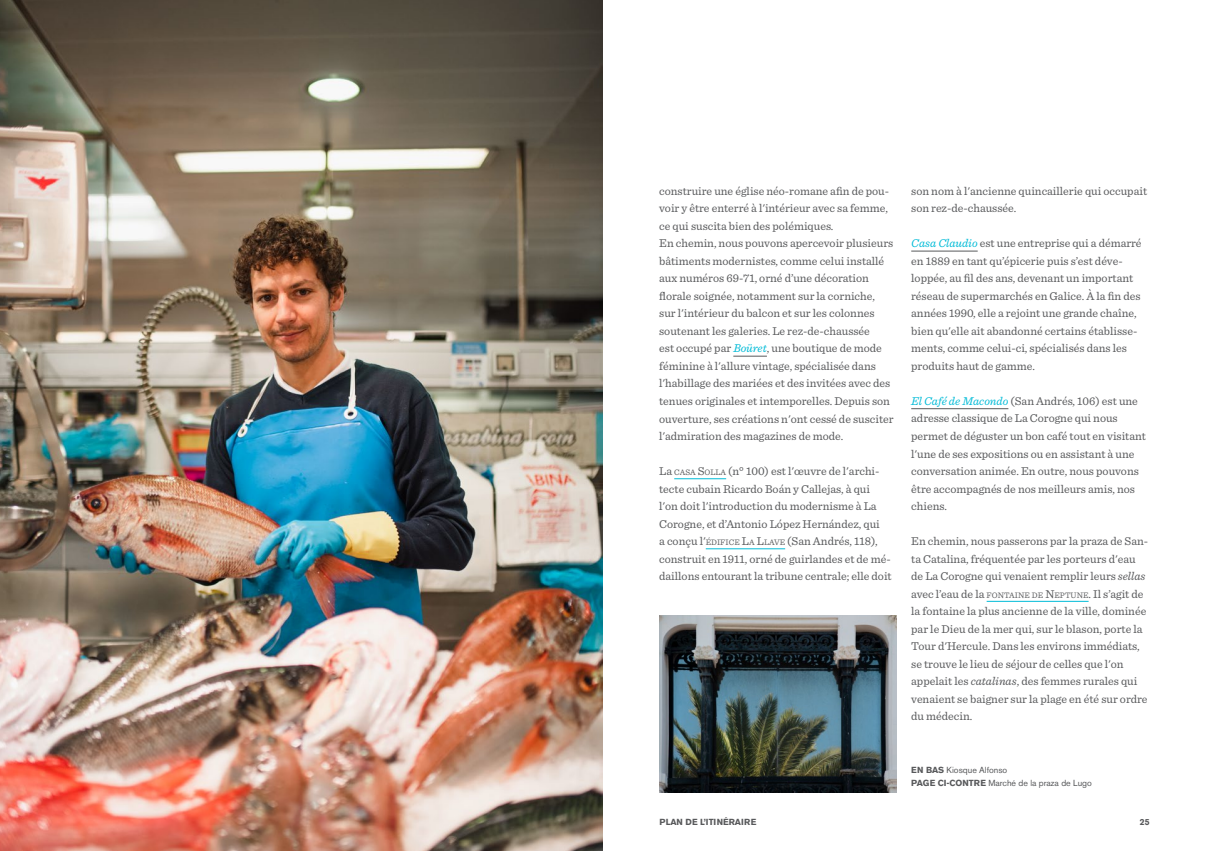
<style>
.page{position:relative;width:1205px;height:851px;background:#fff}
.page>*{position:absolute;margin:0;border:0;box-sizing:border-box;transform-origin:0 0}
.t1{font:11.88px/17.5px "Sentinel";color:#58595b}
.t2{font:8.75px/13.8px "Akzidenz Grotesk BE";color:#58595b}
.t3{font:700 8.75px "Akzidenz Grotesk BE";color:#58595b}
.s1{font-style:italic;color:#00bbd7}
.s2{font-size:8.38px}
.s3{font-style:inherit}
.s4{font-style:italic}
.s5{font-weight:700}
</style>
<div class="page">
<img style="left:659px;top:615px;width:237px;height:177px">
<img style="left:0;top:0;width:602px;height:850px">
<hr style="left:911px;top:251px;width:66px;height:1px;background:#58595b">
<hr style="left:911px;top:408px;width:97px;height:1px;background:#58595b">
<hr style="left:986px;top:601px;width:102px;height:1px;background:#00bbd7">
<hr style="left:733px;top:356px;width:34px;height:1px;background:#58595b">
<hr style="left:674px;top:478px;width:52px;height:1px;background:#00bbd7">
<hr style="left:706px;top:548px;width:79px;height:1px;background:#00bbd7">
<p class="t1" style="left:659px;top:181px;width:236px">construire une église néo-romane afin de pou&shy;voir y être enterré à l'intérieur avec sa femme, ce qui suscita bien des polémiques.<br>En chemin, nous pouvons apercevoir plusieurs bâtiments modernistes, comme celui installé aux numéros 69-71, orné d’une décoration florale soignée, notamment sur la corniche, sur l'intérieur du balcon et sur les colonnes soutenant les galeries. Le rez-de-chaussée<br>est occupé par <span class="s1">Boüret</span>, une boutique de mode féminine à l'allure vintage, spécialisée dans l'habillage des mariées et des invitées avec des tenues originales et intemporelles. Depuis son ouverture, ses créations n'ont cessé de susciter l'admiration des magazines de mode.</p>
<p class="t1" style="left:659px;top:461px;width:234px">La <span class="s2">CASA</span> <span class="s3">S</span><span class="s2">OLLA</span> (n° 100) est l'œuvre de l'archi&shy;tecte cubain Ricardo Boán y Callejas, à qui l'on doit l'introduction du modernisme à La Corogne, et d’Antonio López Hernández, qui<br>a conçu l'<span class="s2">ÉDIFICE</span> <span class="s3">L</span><span class="s2">A</span> <span class="s3">L</span><span class="s2">LAVE</span> (San Andrés, 118), construit en 1911, orné de guirlandes et de mé&shy;daillons entourant la tribune centrale; elle doit</p>
<p class="t1" style="left:911px;top:181px;width:237px">son nom à l'ancienne quincaillerie qui occupait son rez-de-chaussée.</p>
<p class="t1" style="left:911px;top:234px;width:232px"><span class="s1">Casa Claudio</span> est une entreprise qui a démarré en 1889 en tant qu’épicerie puis s’est déve&shy;loppée, au fil des ans, devenant un important réseau de supermarchés en Galice. À la fin des années 1990, elle a rejoint une grande chaîne, bien qu'elle ait abandonné certains établisse&shy;ments, comme celui-ci, spécialisés dans les produits haut de gamme.</p>
<p class="t1" style="left:911px;top:391px;width:236px"><span class="s1">El Café de Macondo</span> (San Andrés, 106) est une adresse classique de La Corogne qui nous permet de déguster un bon café tout en visitant l'une de ses expositions ou en assistant à une conversation animée. En outre, nous pouvons être accompagnés de nos meilleurs amis, nos chiens.</p>
<p class="t1" style="left:911px;top:531px;width:238px">En chemin, nous passerons par la praza de San&shy;ta Catalina, fréquentée par les porteurs d'eau de La Corogne qui venaient remplir leurs <span class="s4">sellas </span>avec l’eau de la <span class="s2">FONTAINE DE</span> <span class="s3">N</span><span class="s2">EPTUNE</span>. Il s’agit de la fontaine la plus ancienne de la ville, dominée par le Dieu de la mer qui, sur le blason, porte la Tour d'Hercule. Dans les environs immédiats, se trouve le lieu de séjour de celles que l'on appelait les <span class="s4">catalinas</span>, des femmes rurales qui venaient se baigner sur la plage en été sur ordre du médecin.</p>
<p class="t2" style="left:911px;top:762px;width:182px"><span class="s5">EN BAS</span> Kiosque Alfonso<br><span class="s5">PAGE CI-CONTRE</span> Marché de la praza de Lugo</p>
<p class="t3" style="left:659px;top:817px;width:98px">PLAN DE L’ITINÉRAIRE</p>
<p class="t3" style="left:1140px;top:817px;width:11px">25</p>
</div>
